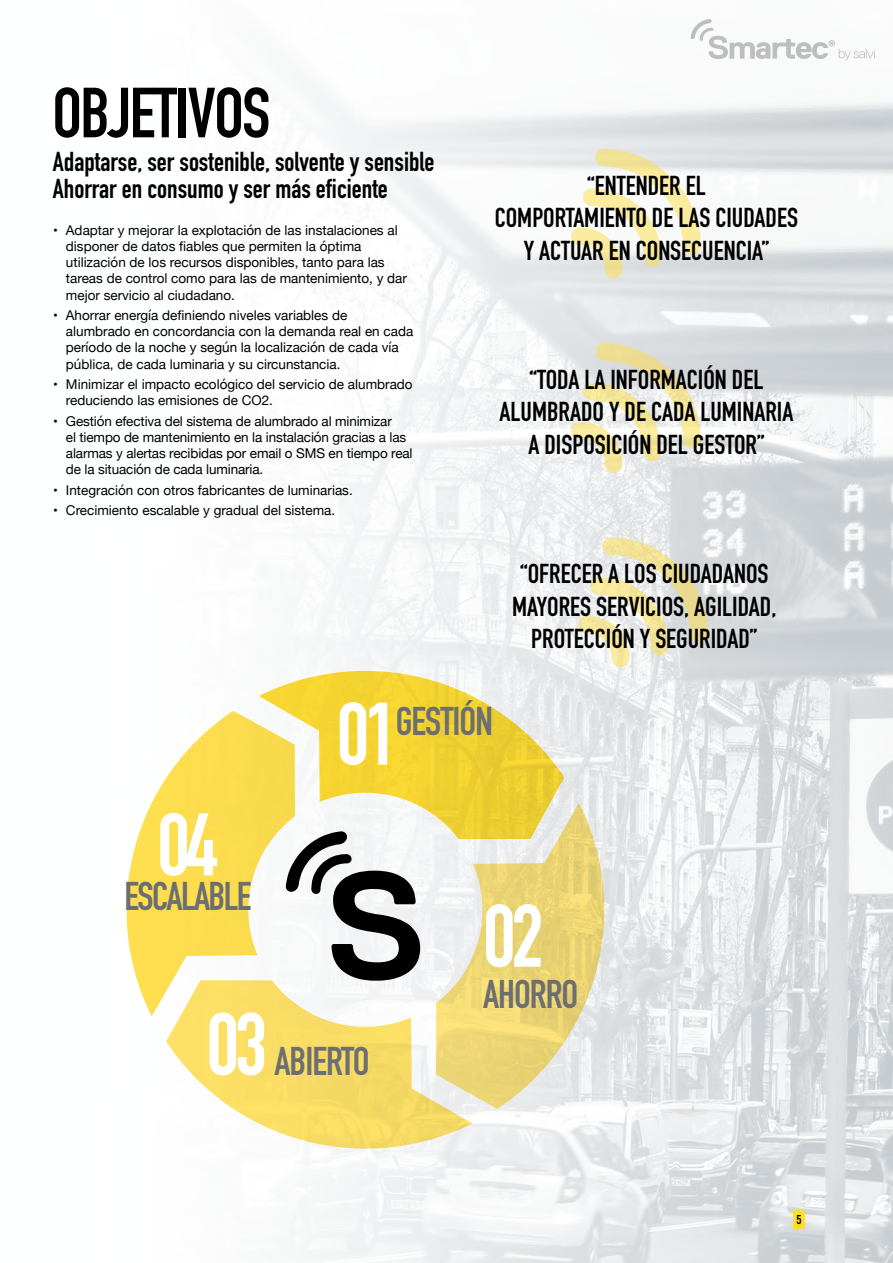
<style>
.page{position:relative;width:893px;height:1263px;background:#fff}
.page>*{position:absolute;margin:0;border:0;box-sizing:border-box;transform-origin:0 0}
.t1{font:87.15px "DIN Engschrift";letter-spacing:-.05em;color:#fff}
.t2{font:69.6px "DIN Engschrift";letter-spacing:-.025em;color:#000}
.t3{font:39.45px "DIN Engschrift";letter-spacing:-.025em;color:#6d6e71}
.t4{font:27px/32.4px "DIN Engschrift";color:#000;text-align:center}
.t5{font:13.5px/16.2px "Helvetica Neue";color:#000}
.t6{font:700 condensed 12.75px "DIN Neuzeit Grotesk";color:#000}
</style>
<div class="page">
<img style="left:151px;top:36px;width:742px;height:1227px">
<svg style="left:126px;top:711px;width:160px;height:305px;fill:#fdde4e"></svg>
<svg style="left:259px;top:669px;width:305px;height:170px"></svg>
<svg style="left:436px;top:803px;width:170px;height:306px;background:#eadc99"></svg>
<svg style="left:166px;top:980px;width:306px;height:170px;fill:#f9df66"></svg>
<svg style="left:570px;top:148px;width:131px;height:132px"></svg>
<svg style="left:577px;top:537px;width:131px;height:132px"></svg>
<svg style="left:570px;top:343px;width:131px;height:131px"></svg>
<svg style="left:286px;top:831px;width:134px;height:150px"></svg>
<svg style="left:691px;top:19px;width:184px;height:41px"></svg>
<div style="left:793px;top:1211px;width:12px;height:18px;background:#ffdc33"></div>
<h2 class="t2" style="left:52px;top:72px;width:220px">OBJETIVOS</h2>
<h3 class="t4" style="left:53px;top:148px;width:383px;line-height:27px;text-align:left">Adaptarse, ser sostenible, solvente y sensible<br>Ahorrar en consumo y ser más eficiente</h3>
<p class="t5" style="left:66px;top:223px;width:343px;text-indent:-13px">• Adaptar y mejorar la explotación de las instalaciones al disponer de datos fiables que permiten la óptima utilización de los recursos disponibles, tanto para las tareas de control como para las de mantenimiento, y dar mejor servicio al ciudadano.</p>
<p class="t5" style="left:66px;top:308px;width:349px;text-indent:-13px">• Ahorrar energía definiendo niveles variables de alumbrado en concordancia con la demanda real en cada período de la noche y según la localización de cada vía pública, de cada luminaria y su circunstancia.</p>
<p class="t5" style="left:66px;top:377px;width:348px;text-indent:-13px">• Minimizar el impacto ecológico del servicio de alumbrado reduciendo las emisiones de CO2.</p>
<p class="t5" style="left:66px;top:414px;width:348px;text-indent:-13px">• Gestión efectiva del sistema de alumbrado al minimizar<br>el tiempo de mantenimiento en la instalación gracias a las alarmas y alertas recibidas por email o SMS en tiempo real de la situación de cada luminaria.</p>
<p class="t5" style="left:53px;top:483px;width:301px">• Integración con otros fabricantes de luminarias.</p>
<p class="t5" style="left:53px;top:503px;width:284px">• Crecimiento escalable y gradual del sistema.</p>
<h3 class="t4" style="left:495px;top:169px;width:305px">“ENTENDER EL<br>COMPORTAMIENTO DE LAS CIUDADES<br>Y ACTUAR EN CONSECUENCIA”</h3>
<h3 class="t4" style="left:500px;top:363px;width:295px">“TODA LA INFORMACIÓN DEL<br>ALUMBRADO Y DE CADA LUMINARIA<br>A DISPOSICIÓN DEL GESTOR”</h3>
<h3 class="t4" style="left:512px;top:558px;width:266px">“OFRECER A LOS CIUDADANOS<br>MAYORES SERVICIOS, AGILIDAD,<br>PROTECCIÓN Y SEGURIDAD”</h3>
<h1 class="t1" style="left:337px;top:683px;width:62px">01</h1>
<h3 class="t3" style="left:396px;top:698px;width:99px">GESTIÓN</h3>
<h1 class="t1" style="left:157px;top:794px;width:62px">04</h1>
<h3 class="t3" style="left:125px;top:873px;width:128px">ESCALABLE</h3>
<h1 class="t1" style="left:207px;top:993px;width:62px">03</h1>
<h3 class="t3" style="left:274px;top:1038px;width:97px">ABIERTO</h3>
<h1 class="t1" style="left:483px;top:885px;width:62px">02</h1>
<h3 class="t3" style="left:483px;top:970px;width:97px">AHORRO</h3>
<p class="t6" style="left:796px;top:1212px;width:7px">5</p>
</div>
